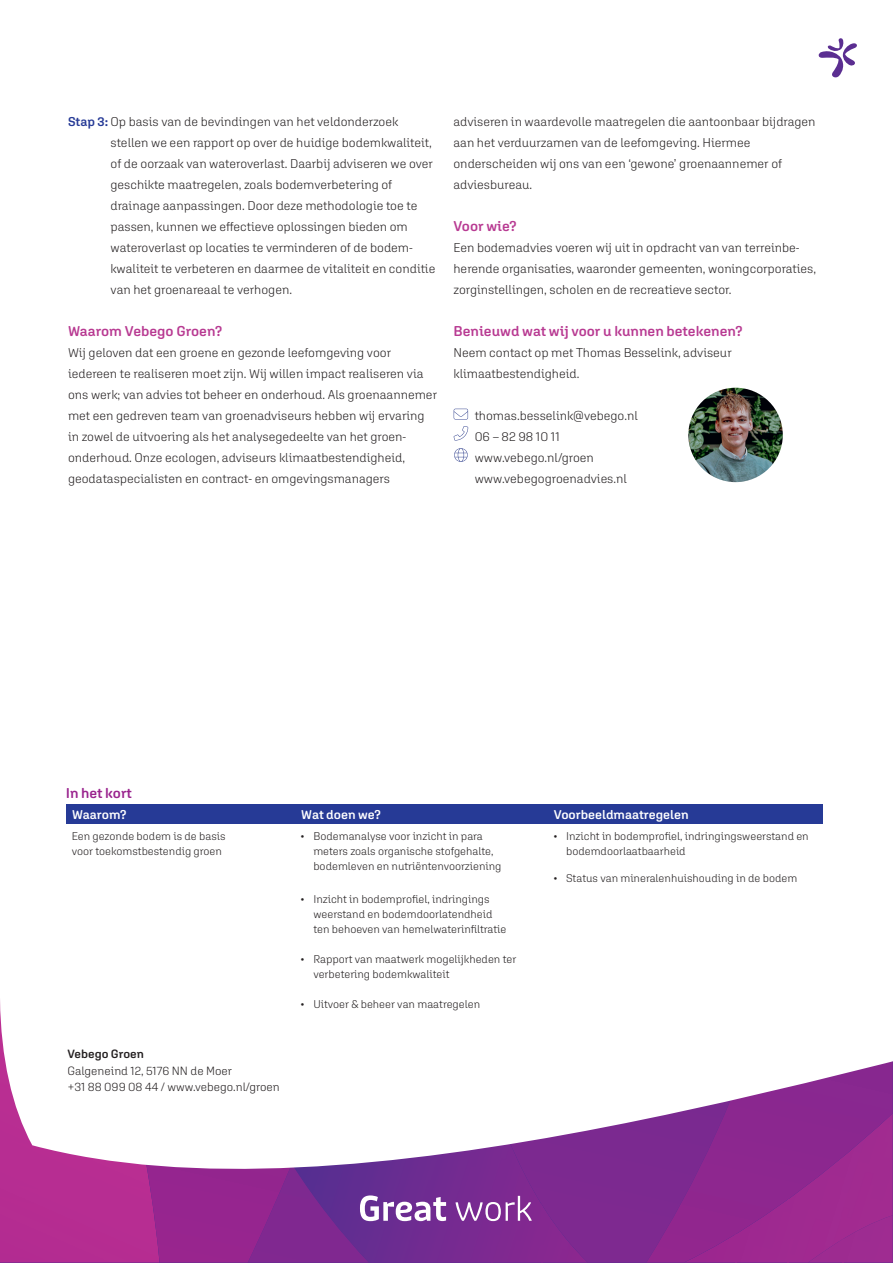
<style>
.page{position:relative;width:893px;height:1263px;background:#fff}
.page>*{position:absolute;margin:0;border:0;box-sizing:border-box;transform-origin:0 0}
.t1{font:600 14.25px "Aglet Sans";color:#b83a92}
.t2{font:600 14.25px "Aglet Sans";color:#9a248e}
.t3{font:300 12.75px/21px "Aglet Sans";color:#231f20}
.t4{font:600 12.75px "Aglet Sans";color:#fff}
.t5{font:300 12px/16.5px "Aglet Sans";color:#231f20}
.t6{font:600 12px "Aglet Sans";color:#231f20}
.t7{font:300 11.25px/15px "Aglet Sans";color:#231f20}
.s1{font-weight:600;color:#263a96}
</style>
<div class="page">
<img style="left:688px;top:388px;width:95px;height:94px;border-radius:50%">
<svg style="left:0;top:1000px;width:893px;height:263px"></svg>
<div style="left:66px;top:805px;width:757px;height:19px;background:#263a96"></div>
<div style="left:60px;top:1067px;width:93px;height:31px;background:#fff"></div>
<svg style="left:454px;top:426px;width:14px;height:15px"></svg>
<svg style="left:454px;top:409px;width:14px;height:11px"></svg>
<svg style="left:454px;top:448px;width:14px;height:14px"></svg>
<svg style="left:818px;top:38px;width:39px;height:40px"></svg>
<svg style="left:360px;top:1195px;width:86px;height:26px"></svg>
<svg style="left:455px;top:1196px;width:77px;height:25px;background:#9859a9"></svg>
<p class="t3" style="left:111px;top:112px;width:326px;text-indent:-43px"><span class="s1">Stap 3:</span> Op basis van de bevindingen van het veldonderzoek stellen we een rapport op over de huidige bodemkwaliteit, of de oorzaak van wateroverlast. Daarbij adviseren we over geschikte maatregelen, zoals bodemverbetering of drainage aanpassingen. Door deze methodologie toe te passen, kunnen we effectieve oplossingen bieden om wateroverlast op locaties te verminderen of de bodem&shy;kwaliteit te verbeteren en daarmee de vitaliteit en conditie van het groenareaal te verhogen.</p>
<p class="t1" style="left:68px;top:326px;width:156px">Waarom Vebego Groen?</p>
<p class="t3" style="left:68px;top:343px;width:371px">Wij geloven dat een groene en gezonde leefomgeving voor iedereen te realiseren moet zijn. Wij willen impact realiseren via ons werk; van advies tot beheer en onderhoud. Als groenaannemer met een gedreven team van groenadviseurs hebben wij ervaring in zowel de uitvoering als het analysegedeelte van het groen&shy;onderhoud. Onze ecologen, adviseurs klimaatbestendigheid, geodataspecialisten en contract- en omgevingsmanagers</p>
<p class="t3" style="left:453px;top:112px;width:364px">adviseren in waardevolle maatregelen die aantoonbaar bijdragen aan het verduurzamen van de leefomgeving. Hiermee onderscheiden wij ons van een ‘gewone’ groenaannemer of adviesbureau.</p>
<p class="t1" style="left:453px;top:221px;width:65px">Voor wie?</p>
<p class="t3" style="left:453px;top:238px;width:364px">Een bodemadvies voeren wij uit in opdracht van van terreinbe&shy;herende organisaties, waaronder gemeenten, woningcorporaties, zorginstellingen, scholen en de recreatieve sector.</p>
<p class="t1" style="left:453px;top:326px;width:291px">Benieuwd wat wij voor u kunnen betekenen?</p>
<p class="t3" style="left:453px;top:343px;width:280px">Neem contact op met Thomas Besselink, adviseur klimaatbestendigheid.</p>
<p class="t3" style="left:475px;top:406px;width:165px">thomas.besselink@vebego.nl<br>06 – 82 98 10 11 www.vebego.nl/groen www.vebegogroenadvies.nl</p>
<p class="t2" style="left:66px;top:788px;width:68px">In het kort</p>
<p class="t4" style="left:72px;top:810px;width:56px">Waarom?</p>
<p class="t4" style="left:301px;top:810px;width:81px">Wat doen we?</p>
<p class="t4" style="left:554px;top:810px;width:136px">Voorbeeldmaatregelen</p>
<p class="t7" style="left:72px;top:829px;width:155px">Een gezonde bodem is de basis voor toekomstbestendig groen</p>
<p class="t7" style="left:313px;top:829px;width:190px;text-indent:-13px">• Bodemanalyse voor inzicht in para meters zoals organische stofgehalte, bodemleven en nutriëntenvoorziening</p>
<p class="t7" style="left:313px;top:892px;width:194px;text-indent:-13px">• Inzicht in bodemprofiel, indringings weerstand en bodemdoorlatendheid ten behoeven van hemelwaterinfiltratie</p>
<p class="t7" style="left:313px;top:952px;width:204px;text-indent:-13px">• Rapport van maatwerk mogelijkheden ter verbetering bodemkwaliteit</p>
<p class="t7" style="left:301px;top:997px;width:181px">• Uitvoer &amp; beheer van maatregelen</p>
<p class="t7" style="left:566px;top:829px;width:244px;text-indent:-13px">• Inzicht in bodemprofiel, indringingsweerstand en bodemdoorlaatbaarheid</p>
<p class="t7" style="left:553px;top:871px;width:245px">• Status van mineralenhuishouding in de bodem</p>
<p class="t6" style="left:67px;top:1050px;width:78px">Vebego Groen</p>
<p class="t5" style="left:67px;top:1063px;width:214px">Galgeneind 12, 5176 NN de Moer<br>+31 88 099 08 44 / www.vebego.nl/groen</p>
</div>
